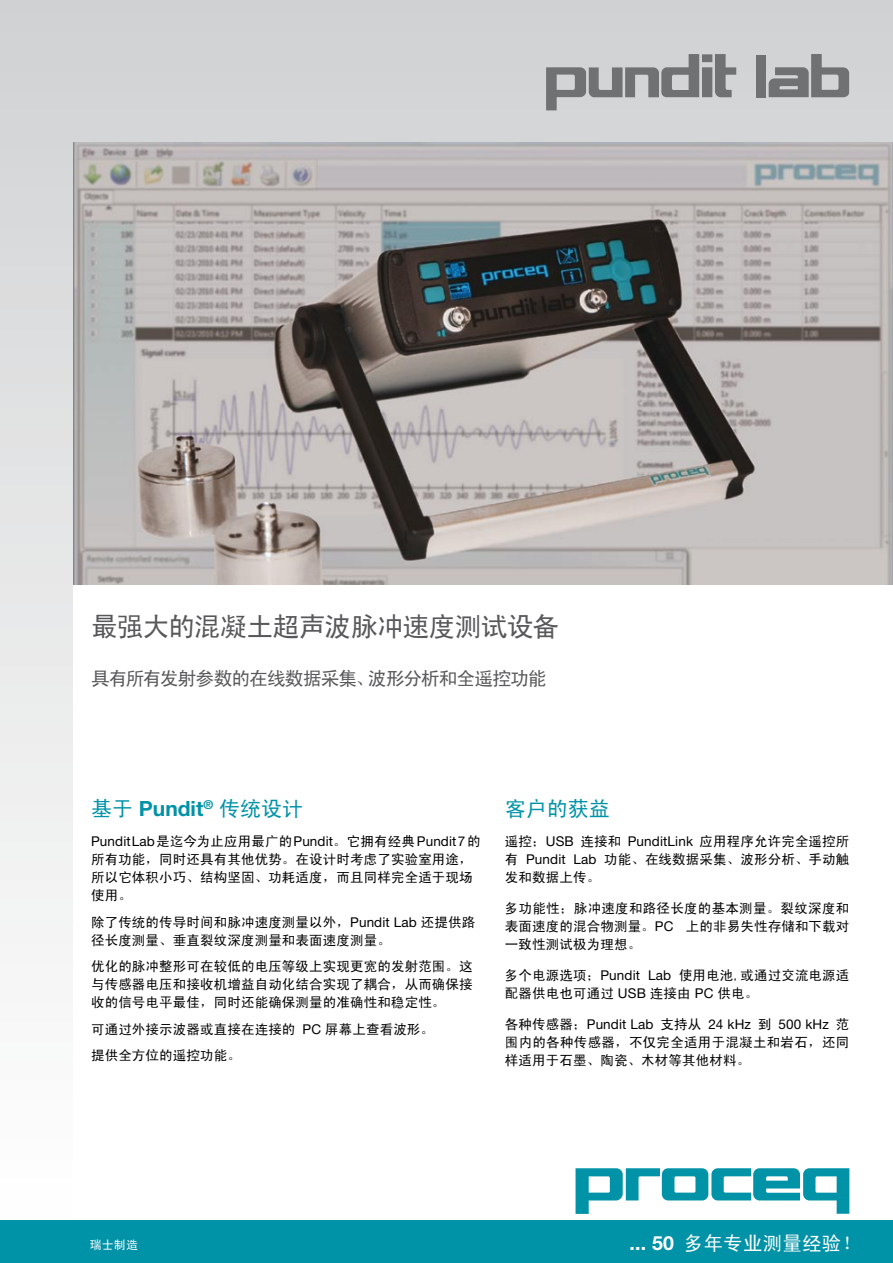
<style>
.page{position:relative;width:893px;height:1263px;background:#fff}
.page>*{position:absolute;margin:0;border:0;box-sizing:border-box;transform-origin:0 0}
.t1{font:27px "Sim Hei";letter-spacing:-.035em;color:#58585a}
.t2{font:21px "Sim Hei";color:#0092a7}
.t3{font:19.5px "Sim Hei";letter-spacing:.01em;color:#fff}
.t4{font:18.75px "Sim Hei";letter-spacing:-.05em;color:#58585a}
.t5{font:13.5px/18px "Sim Hei";letter-spacing:.01em;color:#000;text-align:justify}
.t6{font:13.5px "Helvetica Neue";letter-spacing:.01em;color:#000}
.t7{font:12px "Sim Hei";color:#fff}
.s1{font-family:"Helvetica Neue";font-weight:700}
.s2{font-family:"Sim Hei"}
.s3{font-family:"Helvetica Neue"}
</style>
<div class="page">
<div style="left:0;top:0;width:893px;height:1231px;background:linear-gradient(to bottom,#d0d1d3,#fff)"></div>
<div style="left:74px;top:143px;width:819px;height:1079px;background:#fff"></div>
<div style="left:0;top:1220px;width:893px;height:43px;background:#0092a7"></div>
<svg style="left:546px;top:54px;width:190px;height:56px;background:#a9aaac"></svg>
<div style="left:756px;top:55px;width:10px;height:42px;background:#707173"></div>
<svg style="left:769px;top:54px;width:80px;height:43px;background:#9a9b9d"></svg>
<img style="left:73px;top:143px;width:820px;height:441px">
<svg style="left:576px;top:1168px;width:273px;height:46px"></svg>
<h1 class="t1" style="left:91px;top:613px;width:470px">最强大的混凝土超声波脉冲速度测试设备</h1>
<h3 class="t4" style="left:91px;top:669px;width:457px">具有所有发射参数的在线数据采集、波形分析和全遥控功能</h3>
<h2 class="t2" style="left:91px;top:798px;width:214px">基于 <span class="s1">Pundit</span><sup>®</sup> 传统设计</h2>
<p class="t6" style="left:91px;top:833px;width:391px">Pundit Lab <span class="s2">是迄今为止应用最广的</span> Pundit<span class="s2">。它拥有经典</span> Pundit 7 <span class="s2">的</span></p>
<p class="t5" style="left:91px;top:850px;width:383px">所有功能，同时还具有其他优势。在设计时考虑了实验室用途，所以它体积小巧、结构坚固、功耗适度，而且同样完全适于现场使用。</p>
<p class="t5" style="left:91px;top:913px;width:386px">除了传统的传导时间和脉冲速度测量以外，<span class="s3">Pundit Lab</span> 还提供路径长度测量、垂直裂纹深度测量和表面速度测量。</p>
<p class="t5" style="left:91px;top:957px;width:383px">优化的脉冲整形可在较低的电压等级上实现更宽的发射范围。这与传感器电压和接收机增益自动化结合实现了耦合，从而确保接收的信号电平最佳，同时还能确保测量的准确性和稳定性。</p>
<p class="t5" style="left:91px;top:1016px;width:345px;line-height:26.5px">可通过外接示波器或直接在连接的 <span class="s3">PC</span> 屏幕上查看波形。提供全方位的遥控功能。</p>
<h2 class="t2" style="left:505px;top:798px;width:106px">客户的获益</h2>
<p class="t5" style="left:505px;top:832px;width:346px">遥控；<span class="s3">USB</span> 连接和 <span class="s3">PunditLink</span> 应用程序允许完全遥控所有 <span class="s3">Pundit Lab</span> 功能、在线数据采集、波形分析、手动触发和数据上传。</p>
<p class="t5" style="left:505px;top:899px;width:346px">多功能性；脉冲速度和路径长度的基本测量。裂纹深度和表面速度的混合物测量。<span class="s3">PC</span> 上的非易失性存储和下载对一致性测试极为理想。</p>
<p class="t5" style="left:505px;top:966px;width:346px">多个电源选项；<span class="s3">Pundit Lab</span> 使用电池,或通过交流电源适配器供电也可通过 <span class="s3">USB</span> 连接由 <span class="s3">PC</span> 供电。</p>
<p class="t6" style="left:505px;top:1016px;width:346px"><span class="s2">各种传感器；</span>Pundit Lab <span class="s2">支持从</span> 24 kHz <span class="s2">到</span> 500 kHz <span class="s2">范</span></p>
<p class="t5" style="left:505px;top:1033px;width:346px">围内的各种传感器，不仅完全适用于混凝土和岩石，还同样适用于石墨、陶瓷、木材等其他材料。</p>
<p class="t7" style="left:90px;top:1239px;width:50px">瑞士制造</p>
<h3 class="t3" style="left:629px;top:1233px;width:233px"><span class="s1">... 50</span> 多年专业测量经验！</h3>
</div>
